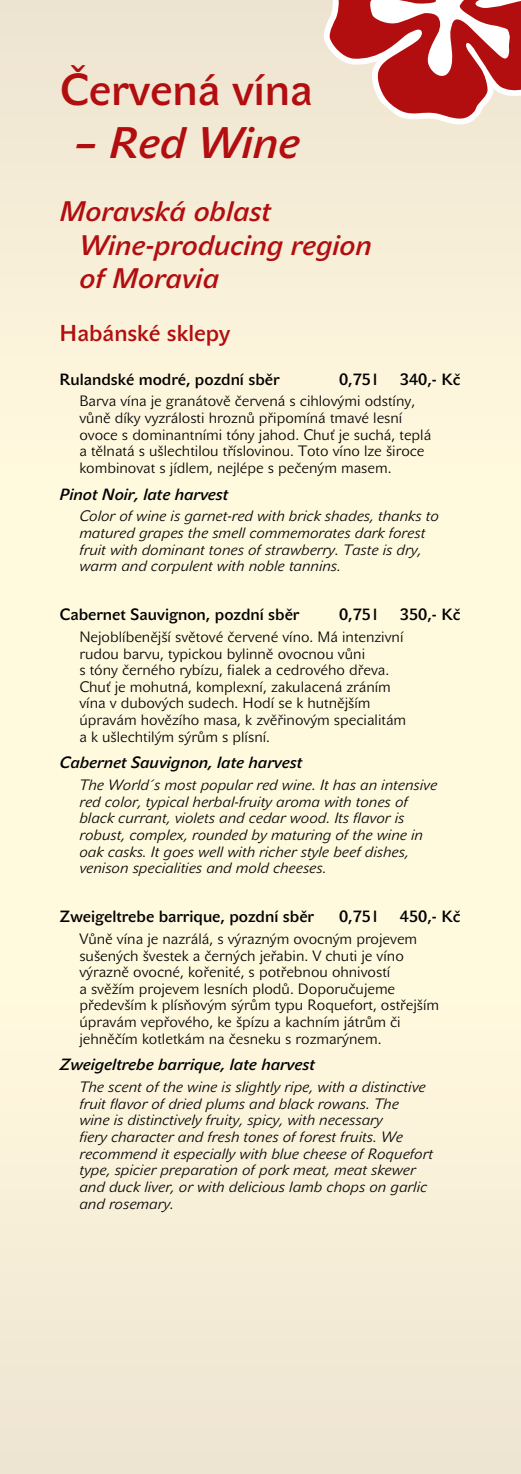
<style>
.page{position:relative;width:521px;height:1474px;background:#fff}
.page>*{position:absolute;margin:0;border:0;box-sizing:border-box;transform-origin:0 0}
.t1{font:43.75px "John Sans Medium Pro";color:#b20e10}
.t2{font:italic 43.75px "John Sans Medium Pro";color:#b20e10}
.t3{font:italic 28px/33.6px "John Sans Medium Pro";color:#b20e10}
.t4{font:22.75px "John Sans Medium Pro";color:#b20e10}
.t5{font:16.1px "John Sans Medium Pro";color:#000}
.t6{font:italic 16.1px "John Sans Medium Pro";color:#000}
.t7{font:14.88px/16.6px "John Sans Lite Pro";color:#000}
.t8{font:italic 14.88px/16.6px "John Sans Lite Pro";color:#000}
</style>
<div class="page">
<div style="left:0;top:0;width:521px;height:1473px;background:linear-gradient(to right,#f9f2da,#fbf3db)"></div>
<svg style="left:321px;top:0;width:200px;height:127px"></svg>
<div style="left:486px;top:1158px;width:35px;height:70px;background:#f9f0d9"></div>
<h1 class="t1" style="left:60px;top:65px;width:255px">Červená vína</h1>
<h1 class="t2" style="left:74px;top:118px;width:227px">– Red Wine</h1>
<h2 class="t3" style="left:79px;top:195px;width:294px;text-indent:-20px">Moravská oblast<br>Wine-producing region of Moravia</h2>
<h3 class="t4" style="left:60px;top:319px;width:172px">Habánské sklepy</h3>
<p class="t5" style="left:60px;top:370px;width:222px">Rulandské modré, pozdní sběr</p>
<p class="t5" style="left:339px;top:370px;width:39px">0,75l</p>
<p class="t5" style="left:400px;top:370px;width:62px">340,- Kč</p>
<p class="t7" style="left:79px;top:393px;width:353px">Barva vína je granátově červená s cihlovými odstíny, vůně díky vyzrálosti hroznů připomíná tmavé lesní ovoce s dominantními tóny jahod. Chuť je suchá, teplá a tělnatá s ušlechtilou tříslovinou. Toto víno lze široce kombinovat s jídlem, nejlépe s pečeným masem.</p>
<p class="t6" style="left:60px;top:485px;width:170px">Pinot Noir, late harvest</p>
<p class="t8" style="left:79px;top:508px;width:361px">Color of wine is garnet-red with brick shades, thanks to matured grapes the smell commemorates dark forest fruit with dominant tones of strawberry. Taste is dry, warm and corpulent with noble tannins.</p>
<p class="t5" style="left:60px;top:605px;width:241px">Cabernet Sauvignon, pozdní sběr</p>
<p class="t5" style="left:339px;top:605px;width:39px">0,75l</p>
<p class="t5" style="left:400px;top:605px;width:62px">350,- Kč</p>
<p class="t7" style="left:79px;top:628px;width:328px">Nejoblíbenější světové červené víno. Má intenzivní rudou barvu, typickou bylinně ovocnou vůni<br>s tóny černého rybízu, fialek a cedrového dřeva.<br>Chuť je mohutná, komplexní, zakulacená zráním vína v dubových sudech. Hodí se k hutnějším úpravám hovězího masa, k zvěřinovým specialitám a k ušlechtilým sýrům s plísní.</p>
<p class="t6" style="left:60px;top:753px;width:244px">Cabernet Sauvignon, late harvest</p>
<p class="t8" style="left:79px;top:776px;width:359px">The World´s most popular red wine. It has an intensive red color, typical herbal-fruity aroma with tones of black currant, violets and cedar wood. Its flavor is robust, complex, rounded by maturing of the wine in oak casks. It goes well with richer style beef dishes, venison specialities and mold cheeses.</p>
<p class="t5" style="left:60px;top:907px;width:256px">Zweigeltrebe barrique, pozdní sběr</p>
<p class="t5" style="left:339px;top:907px;width:39px">0,75l</p>
<p class="t5" style="left:400px;top:907px;width:62px">450,- Kč</p>
<p class="t7" style="left:79px;top:930px;width:361px">Vůně vína je nazrálá, s výrazným ovocným projevem sušených švestek a černých jeřabin. V chuti je víno výrazně ovocné, kořenité, s potřebnou ohnivostí<br>a svěžím projevem lesních plodů. Doporučujeme především k plísňovým sýrům typu Roquefort, ostřejším úpravám vepřového, ke špízu a kachním játrům či jehněčím kotletkám na česneku s rozmarýnem.</p>
<p class="t6" style="left:60px;top:1055px;width:257px">Zweigeltrebe barrique, late harvest</p>
<p class="t8" style="left:79px;top:1078px;width:355px">The scent of the wine is slightly ripe, with a distinctive fruit flavor of dried plums and black rowans. The<br>wine is distinctively fruity, spicy, with necessary<br>fiery character and fresh tones of forest fruits. We recommend it especially with blue cheese of Roquefort type, spicier preparation of pork meat, meat skewer and duck liver, or with delicious lamb chops on garlic and rosemary.</p>
</div>
